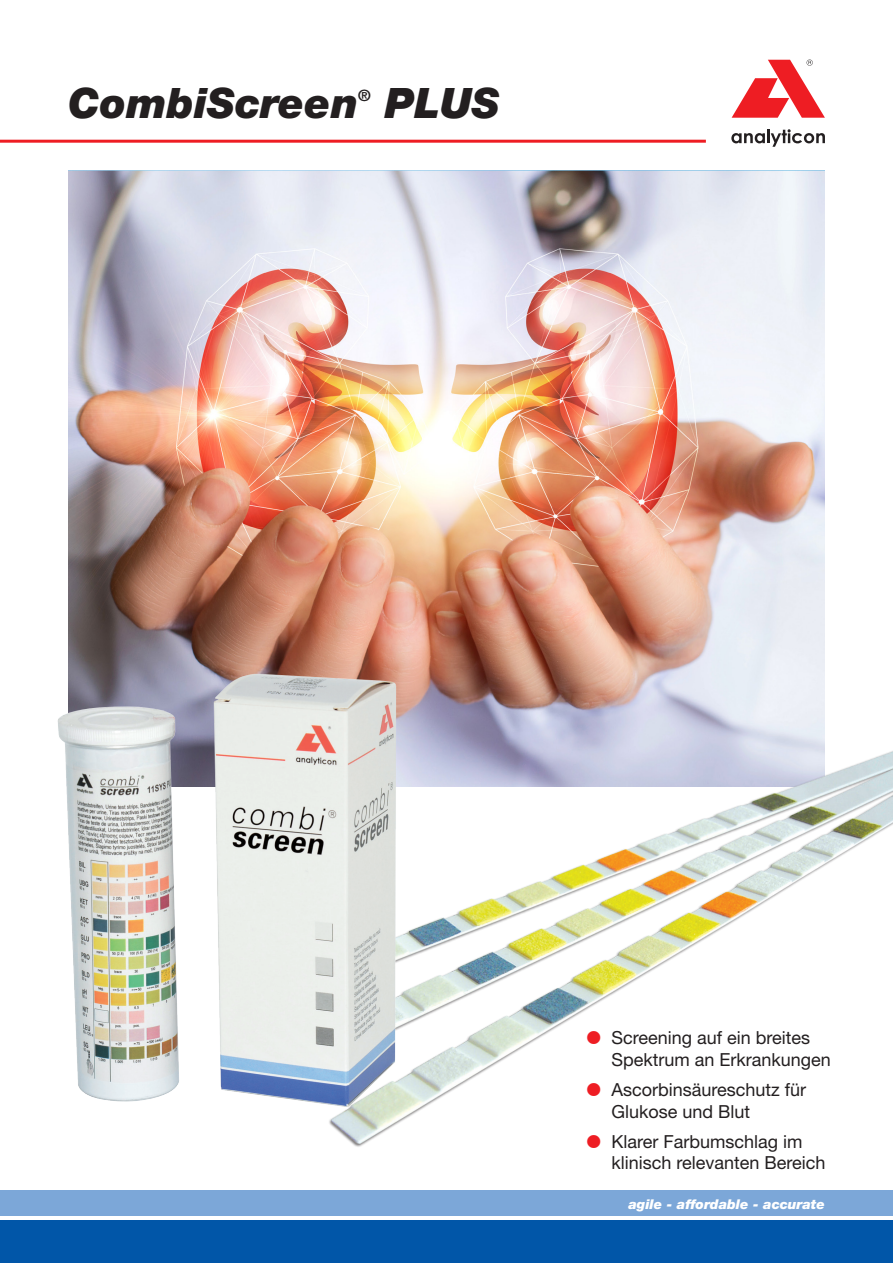
<style>
.page{position:relative;width:893px;height:1263px;background:#fff}
.page>*{position:absolute;margin:0;border:0;box-sizing:border-box;transform-origin:0 0}
.t1{font:italic 900 42px "Helvetica Neue";color:#231f20}
.t2{font:18px/21.6px "Helvetica Neue";color:#231f20}
.t3{font:700 15.75px "Helvetica Neue";color:#231f20}
.t4{font:italic 900 13.5px "Helvetica Neue";color:#fff}
</style>
<div class="page">
<div style="left:0;top:1191px;width:893px;height:25px;background:#7ca7d8"></div>
<div style="left:0;top:1220px;width:893px;height:43px;background:#0156a8"></div>
<svg style="left:732px;top:60px;width:93px;height:58px"></svg>
<svg style="left:731px;top:129px;width:94px;height:18px"></svg>
<hr style="left:0;top:140px;width:706px;height:3px;background:#ee1d23">
<img style="left:68px;top:170px;width:757px;height:560px">
<img style="left:329px;top:730px;width:564px;height:417px">
<img style="left:57px;top:611px;width:349px;height:498px">
<svg style="left:587px;top:1031px;width:13px;height:13px"></svg>
<svg style="left:587px;top:1083px;width:13px;height:13px"></svg>
<svg style="left:587px;top:1134px;width:13px;height:13px"></svg>
<h1 class="t1" style="left:68px;top:77px;width:292px">CombiScreen</h1>
<p class="t3" style="left:358px;top:86px;width:14px">®</p>
<h1 class="t1" style="left:385px;top:77px;width:117px">PLUS</h1>
<p class="t2" style="left:611px;top:1027px;width:221px">Screening auf ein breites<br>Spektrum an Erkrankungen</p>
<p class="t2" style="left:611px;top:1079px;width:196px">Ascorbinsäureschutz für<br>Glukose und Blut</p>
<p class="t2" style="left:611px;top:1130px;width:216px">Klarer Farbumschlag im klinisch relevanten Bereich</p>
<p class="t4" style="left:628px;top:1195px;width:198px">agile - affordable - accurate</p>
</div>
